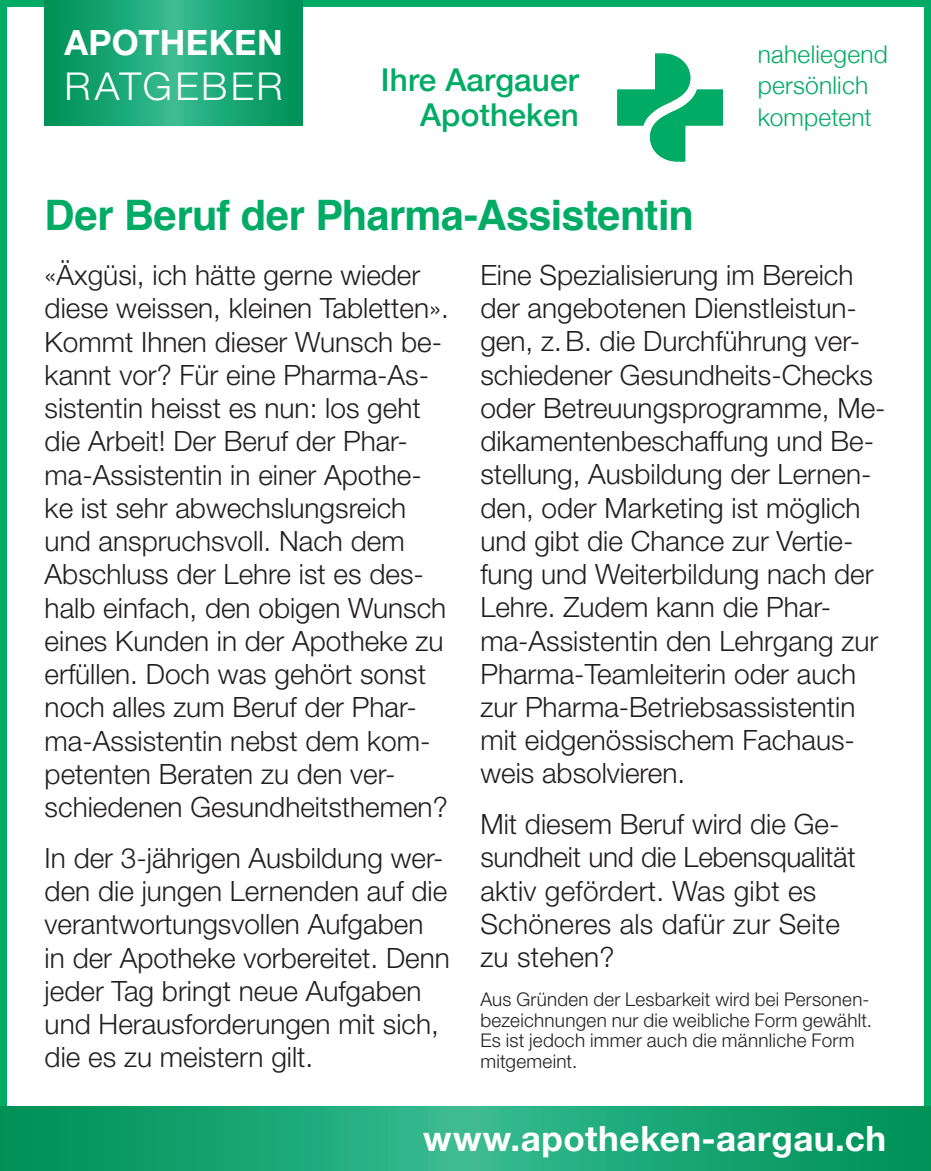
<style>
.page{position:relative;width:931px;height:1171px;background:#fff}
.page>*{position:absolute;margin:0;border:0;box-sizing:border-box;transform-origin:0 0}
.t1{font:700 42px "Helvetica";letter-spacing:-.015em;color:#00ab66}
.t2{font:300 38.5px "Helvetica Neue LT Std";letter-spacing:.07em;color:#fff}
.t3{font:700 35px "Helvetica Neue LT Std";letter-spacing:.015em;color:#fff}
.t4{font:500 31.5px/35px "Helvetica Neue";letter-spacing:.005em;color:#00ab66;text-align:right}
.t5{font:300 28px/33.2px "Helvetica Neue LT Std";color:#231f20}
.t6{font:300 24.5px/31.5px "Helvetica Neue";letter-spacing:.01em;color:#00ab66}
.t7{font:300 18.9px/20.7px "Helvetica Neue LT Std";letter-spacing:.015em;color:#231f20}
</style>
<div class="page">
<svg style="left:617px;top:54px;width:106px;height:107px"></svg>
<div style="left:0;top:0;width:931px;height:1171px;border:7px solid #00ab66"></div>
<svg style="left:45px;top:0;width:258px;height:126px;background:#18a572"></svg>
<svg style="left:0;top:1106px;width:931px;height:65px;background:#18a572"></svg>
<p class="t3" style="left:64px;top:21px;width:220px">APOTHEKEN</p>
<h2 class="t2" style="left:64px;top:63px;width:220px">RATGEBER</h2>
<p class="t4" style="left:381px;top:59px;width:200px">Ihre Aargauer<br>Apotheken</p>
<p class="t6" style="left:757px;top:36px;width:132px">naheliegend persönlich kompetent</p>
<h1 class="t1" style="left:45px;top:181px;width:651px">Der Beruf der Pharma-Assistentin</h1>
<p class="t5" style="left:45px;top:258px;width:406px">«Äxgüsi, ich hätte gerne wieder diese weissen, kleinen Tabletten».<br>Kommt Ihnen dieser Wunsch be&shy;kannt vor? Für eine Pharma-As&shy;sistentin heisst es nun: los geht die Arbeit! Der Beruf der Phar&shy;ma-Assistentin in einer Apothe&shy;ke ist sehr abwechslungsreich und anspruchsvoll. Nach dem<br>Abschluss der Lehre ist es des&shy;halb einfach, den obigen Wunsch eines Kunden in der Apotheke zu erfüllen. Doch was gehört sonst noch alles zum Beruf der Phar&shy;ma-Assistentin nebst dem kom&shy;petenten Beraten zu den ver&shy;schiedenen Gesundheitsthemen?</p>
<p class="t5" style="left:45px;top:840px;width:407px">In der 3-jährigen Ausbildung wer&shy;den die jungen Lernenden auf die verantwortungsvollen Aufgaben in der Apotheke vorbereitet. Denn jeder Tag bringt neue Aufgaben und Herausforderungen mit sich, die es zu meistern gilt.</p>
<p class="t5" style="left:480px;top:258px;width:407px">Eine Spezialisierung im Bereich der angebotenen Dienstleistun&shy;gen, z.B. die Durchführung ver&shy;schiedener Gesundheits-Checks oder Betreuungsprogramme, Me&shy;dikamentenbeschaffung und Be&shy;stellung, Ausbildung der Lernen&shy;den, oder Marketing ist möglich und gibt die Chance zur Vertie&shy;fung und Weiterbildung nach der<br>Lehre. Zudem kann die Phar&shy;ma-Assistentin den Lehrgang zur<br>Pharma-Teamleiterin oder auch zur Pharma-Betriebsassistentin mit eidgenössischem Fachaus&shy;weis absolvieren.</p>
<p class="t5" style="left:480px;top:807px;width:377px">Mit diesem Beruf wird die Ge&shy;sundheit und die Lebensqualität aktiv gefördert. Was gibt es<br>Schöneres als dafür zur Seite zu stehen?</p>
<p class="t7" style="left:480px;top:988px;width:393px">Aus Gründen der Lesbarkeit wird bei Personen&shy;bezeichnungen nur die weibliche Form gewählt.<br>Es ist jedoch immer auch die männliche Form mitgemeint.</p>
<p class="t3" style="left:423px;top:1116px;width:464px">www.apotheken-aargau.ch</p>
</div>
